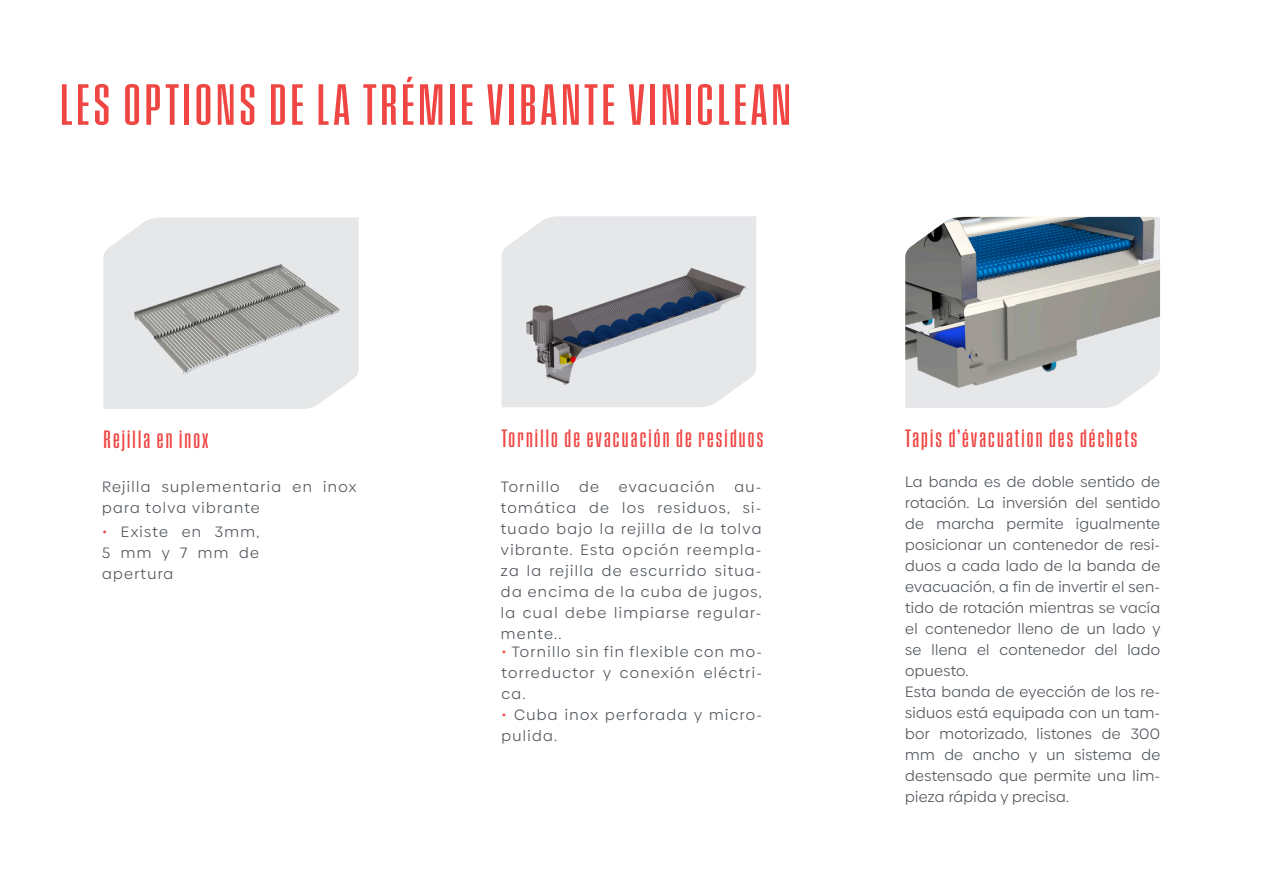
<style>
.page{position:relative;width:1263px;height:893px;background:#fff}
.page>*{position:absolute;margin:0;border:0;box-sizing:border-box;transform-origin:0 0}
.t1{font:55.5px "Pressio No.33";letter-spacing:.07em;color:#ef4643}
.t2{font:24px "Pressio No.33";letter-spacing:.09em;color:#ef4643}
.t3{font:15px/21px "Biennale";letter-spacing:.09em;color:#4d5359;text-align:justify}
.s1{color:#ef4643}
</style>
<div class="page">
<img style="left:905px;top:217px;width:255px;height:191px">
<img style="left:501px;top:216px;width:251px;height:191px">
<img style="left:104px;top:218px;width:255px;height:191px">
<p class="t1" style="left:60px;top:75px;width:732px">LES OPTIONS DE LA TRÉMIE VIBANTE VINICLEAN</p>
<p class="t2" style="left:103px;top:427px;width:106px">Rejilla en inox</p>
<p class="t3" style="left:102px;top:475px;width:256px;line-height:21.6px">Rejilla suplementaria en inox para tolva vibrante</p>
<p class="t3" style="left:102px;top:521px;width:159px"><span class="s1">•</span> Existe en 3mm, 5 mm y 7 mm de apertura</p>
<p class="t2" style="left:501px;top:425px;width:263px">Tornillo de evacuación de residuos</p>
<p class="t3" style="left:501px;top:476px;width:60px">Tornillo</p>
<p class="t3" style="left:579px;top:476px;width:21px">de</p>
<p class="t3" style="left:619px;top:476px;width:98px">evacuación</p>
<p class="t3" style="left:501px;top:476px;width:262px;text-indent:233px">au&shy;tomática de los residuos, si&shy;tuado bajo la rejilla de la tolva vibrante. Esta opción reempla&shy;za la rejilla de escurrido situa&shy;da encima de la cuba de jugos, la cual debe limpiarse regular&shy;mente..</p>
<p class="t3" style="left:501px;top:642px;width:262px"><span class="s1">•</span> Tornillo sin fin flexible con mo&shy;torreductor y conexión eléctri&shy;ca.</p>
<p class="t3" style="left:501px;top:705px;width:262px"><span class="s1">•</span> Cuba inox perforada y micro&shy;pulida.</p>
<p class="t2" style="left:905px;top:426px;width:234px">Tapis d’évacuation des déchets</p>
<p class="t3" style="left:905px;top:471px;width:257px">La banda es de doble sentido de rotación. La inversión del sentido de marcha permite igualmente posicionar un contenedor de resi&shy;duos a cada lado de la banda de evacuación, a fin de invertir el sen&shy;tido de rotación mientras se vacía el contenedor lleno de un lado y se llena el contenedor del lado opuesto.</p>
<p class="t3" style="left:905px;top:681px;width:256px">Esta banda de eyección de los re&shy;siduos está equipada con un tam&shy;bor motorizado, listones de 300 mm de ancho y un sistema de destensado que permite una lim&shy;pieza rápida y precisa.</p>
</div>
